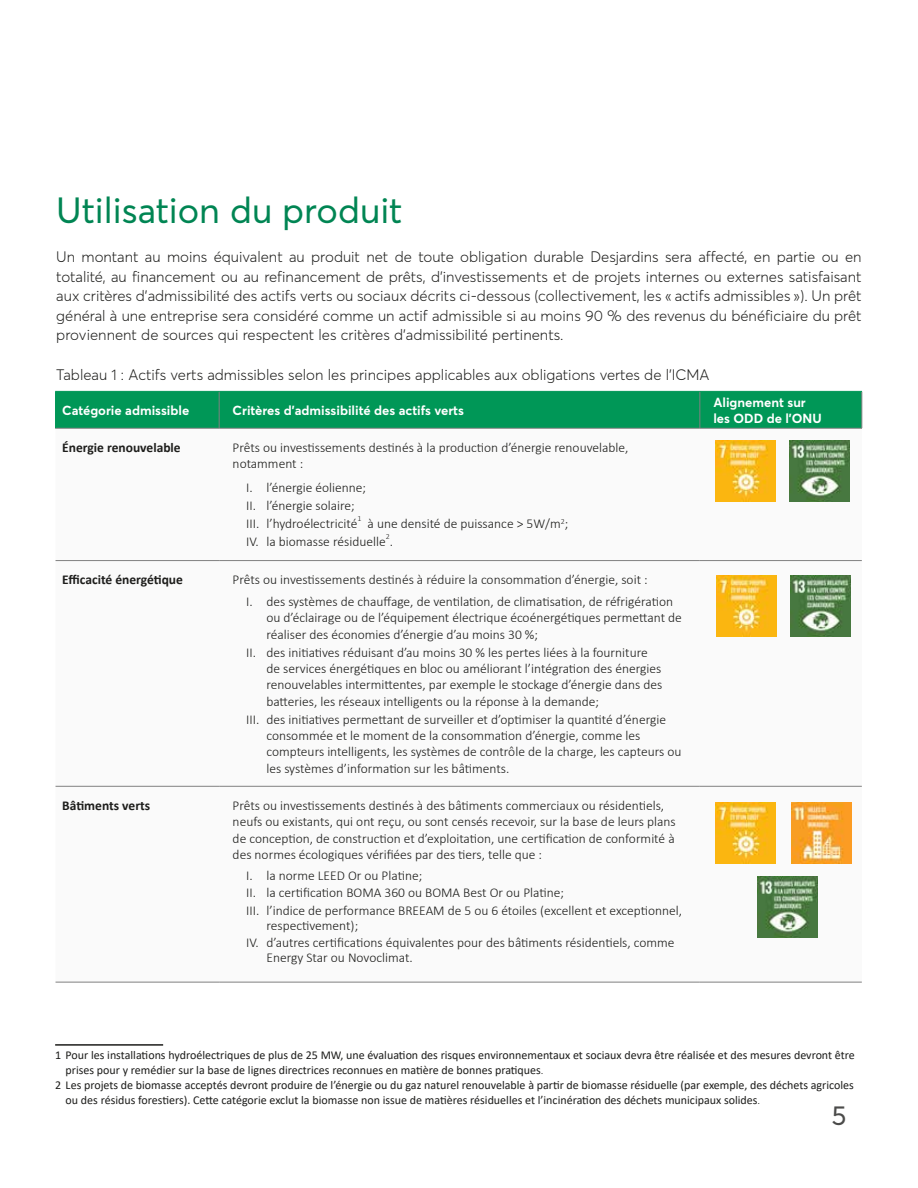
<style>
.page{position:relative;width:918px;height:1188px;background:#fff}
.page>*{position:absolute;margin:0;border:0;box-sizing:border-box;transform-origin:0 0}
.t1{font:36px "Averta";color:#008553}
.t2{font:27px "Averta";color:#4b4b4a}
.t3{font:300 15px/19.5px "Averta";color:#1d1d1b;text-align:justify}
.t4{font:300 13.5px/16.2px "Calibri";color:#1d1d1b}
.t5{font:700 13.5px "Calibri";color:#1d1d1b}
.t6{font:700 13.05px/16.4px "Averta";color:#fff}
.t7{font:12px "Calibri";color:#1d1d1b}
.t8{font:300 7.8px "Calibri";color:#1d1d1b}
.s1{font-family:"Averta";font-weight:300}
</style>
<div class="page">
<div style="left:56px;top:392px;width:806px;height:36px;background:#009757"></div>
<svg style="left:56px;top:440px;width:806px;height:542px"></svg>
<hr style="left:219px;top:392px;width:1px;height:36px;background:#808080">
<hr style="left:700px;top:392px;width:1px;height:36px;background:#808080">
<hr style="left:862px;top:392px;width:1px;height:36px;background:#808080">
<hr style="left:55px;top:428px;width:164px;height:1px;background:#808080">
<hr style="left:219px;top:428px;width:481px;height:1px;background:#808080">
<hr style="left:700px;top:428px;width:162px;height:1px;background:#808080">
<hr style="left:56px;top:560px;width:163px;height:1px;background:#808080">
<hr style="left:219px;top:560px;width:481px;height:1px;background:#808080">
<hr style="left:700px;top:560px;width:162px;height:1px;background:#808080">
<hr style="left:56px;top:786px;width:163px;height:1px;background:#808080">
<hr style="left:219px;top:786px;width:481px;height:1px;background:#808080">
<hr style="left:700px;top:786px;width:162px;height:1px;background:#808080">
<hr style="left:55px;top:391px;width:164px;height:1px;background:#009757">
<hr style="left:55px;top:392px;width:1px;height:36px;background:#009757">
<hr style="left:219px;top:391px;width:481px;height:1px;background:#009757">
<hr style="left:700px;top:391px;width:162px;height:1px;background:#009757">
<hr style="left:56px;top:982px;width:163px;height:1px;background:#808080">
<hr style="left:219px;top:982px;width:481px;height:1px;background:#808080">
<hr style="left:700px;top:982px;width:162px;height:1px;background:#808080">
<hr style="left:55px;top:1044px;width:108px;height:2px;background:#1d1d1b">
<img style="left:716px;top:441px;width:60px;height:60px">
<img style="left:789px;top:441px;width:61px;height:60px">
<img style="left:716px;top:576px;width:61px;height:60px">
<img style="left:790px;top:576px;width:60px;height:60px">
<img style="left:757px;top:877px;width:61px;height:60px">
<img style="left:791px;top:803px;width:61px;height:60px">
<img style="left:716px;top:803px;width:60px;height:60px">
<h1 class="t1" style="left:56px;top:187px;width:347px">Utilisation du produit</h1>
<p class="t3" style="left:56px;top:247px;width:807px">Un montant au moins équivalent au produit net de toute obligation durable Desjardins sera affecté, en partie ou en totalité, au financement ou au refinancement de prêts, d’investissements et de projets internes ou externes satisfaisant aux critères d’admissibilité des actifs verts ou sociaux décrits ci-dessous (collectivement, les « actifs admissibles »). Un prêt général à une entreprise sera considéré comme un actif admissible si au moins 90 % des revenus du bénéficiaire du prêt proviennent de sources qui respectent les critères d’admissibilité pertinents.</p>
<p class="t3" style="left:56px;top:365px;width:655px">Tableau 1 : Actifs verts admissibles selon les principes applicables aux obligations vertes de l’ICMA</p>
<p class="t6" style="left:62px;top:402px;width:129px">Catégorie admissible</p>
<p class="t6" style="left:233px;top:402px;width:233px">Critères d’admissibilité des actifs verts</p>
<p class="t6" style="left:713px;top:394px;width:110px">Alignement sur les ODD de l’ONU</p>
<p class="t5" style="left:62px;top:438px;width:120px">Énergie renouvelable</p>
<p class="t4" style="left:233px;top:439px;width:397px">Prêts ou investissements destinés à la production d’énergie renouvelable, notamment :</p>
<p class="t4" style="left:246px;top:479px;width:121px;line-height:18px">I. l’énergie éolienne;<br>II. l’énergie solaire;<br>III. l’hydroélectricité</p>
<p class="t8" style="left:358px;top:513px;width:5px">1</p>
<p class="t4" style="left:246px;top:515px;width:324px;line-height:18px;text-indent:121px">à une densité de puissance &gt; 5W/m<sup>2</sup>;<br>IV. la biomasse résiduelle .</p>
<p class="t8" style="left:386px;top:531px;width:5px">2</p>
<p class="t5" style="left:62px;top:570px;width:122px">Efficacité énergétique</p>
<p class="t4" style="left:246px;top:569px;width:428px;line-height:22px;text-indent:-14px">Prêts ou investissements destinés à réduire la consommation d’énergie, soit :<br>I. des systèmes de chauffage, de ventilation, de climatisation, de réfrigération</p>
<p class="t4" style="left:266px;top:610px;width:417px">ou d’éclairage ou de l’équipement électrique écoénergétiques permettant de réaliser des économies d’énergie d’au moins 30 %;</p>
<p class="t4" style="left:266px;top:644px;width:397px;text-indent:-20px">II. des initiatives réduisant d’au moins 30 % les pertes liées à la fourniture de services énergétiques en bloc ou améliorant l’intégration des énergies renouvelables intermittentes, par exemple le stockage d’énergie dans des batteries, les réseaux intelligents ou la réponse à la demande;</p>
<p class="t4" style="left:266px;top:711px;width:417px;text-indent:-20px">III. des initiatives permettant de surveiller et d’optimiser la quantité d’énergie consommée et le moment de la consommation d’énergie, comme les compteurs intelligents, les systèmes de contrôle de la charge, les capteurs ou les systèmes d’information sur les bâtiments.</p>
<p class="t5" style="left:62px;top:796px;width:89px">Bâtiments verts</p>
<p class="t4" style="left:233px;top:797px;width:444px">Prêts ou investissements destinés à des bâtiments commerciaux ou résidentiels, neufs ou existants, qui ont reçu, ou sont censés recevoir, sur la base de leurs plans de conception, de construction et d’exploitation, une certification de conformité à des normes écologiques vérifiées par des tiers, telle que :</p>
<p class="t4" style="left:246px;top:867px;width:437px;line-height:17.1px">I. la norme LEED Or ou Platine;<br>II. la certification BOMA 360 ou BOMA Best Or ou Platine;<br>III. l’indice de performance BREEAM de 5 ou 6 étoiles (excellent et exceptionnel,</p>
<p class="t4" style="left:246px;top:916px;width:430px;line-height:17.1px;text-indent:20px">respectivement);<br>IV. d’autres certifications équivalentes pour des bâtiments résidentiels, comme</p>
<p class="t4" style="left:266px;top:949px;width:148px">Energy Star ou Novoclimat.</p>
<p class="t7" style="left:55px;top:1047px;width:801px">1 Pour les installations hydroélectriques de plus de 25 MW, une évaluation des risques environnementaux et sociaux devra être réalisée et des mesures devront être</p>
<p class="t7" style="left:66px;top:1062px;width:479px">prises pour y remédier sur la base de lignes directrices reconnues en matière de bonnes pratiques<span class="s1">.</span></p>
<p class="t7" style="left:55px;top:1076px;width:800px">2 Les projets de biomasse acceptés devront produire de l’énergie ou du gaz naturel renouvelable à partir de biomasse résiduelle (par exemple, des déchets agricoles</p>
<p class="t7" style="left:66px;top:1091px;width:696px">ou des résidus forestiers). Cette catégorie exclut la biomasse non issue de matières résiduelles et l’incinération des déchets municipaux solides<span class="s1">.</span></p>
<h2 class="t2" style="left:832px;top:1098px;width:17px">5</h2>
</div>
